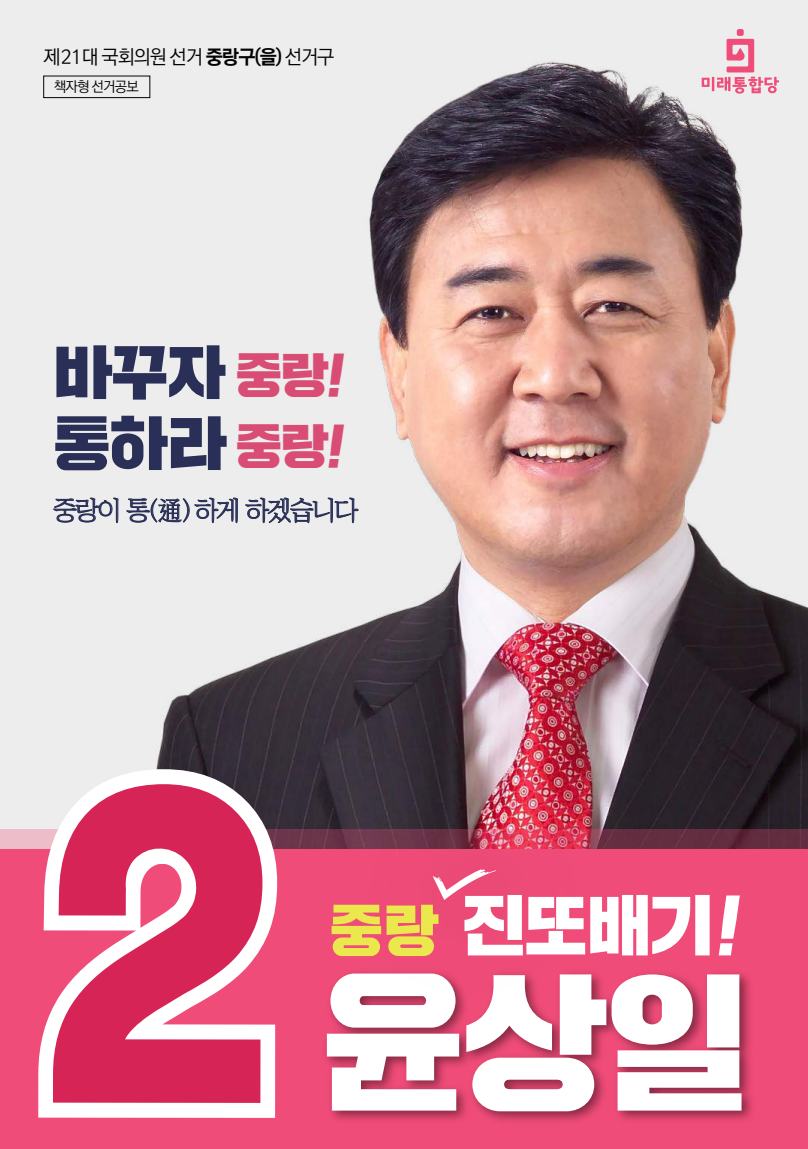
<style>
.page{position:relative;width:808px;height:1149px;background:#fff}
.page>*{position:absolute;margin:0;border:0;box-sizing:border-box;transform-origin:0 0}
.t1{font:146.4px "SD Gd Gothic";color:#fff}
.t2{font:65.1px "SD Gd Gothic";color:#fff}
.t3{font:57.75px/70.9px "SD Gd Gothic";letter-spacing:-.02em;color:#292f56}
.t4{font:46.8px/70.9px "SD Gd Gothic";color:#d94d75}
.t5{font:26.25px "Chosunilbo NM";letter-spacing:-.06em;color:#292f56}
.t6{font:19.5px "Rix Go R";letter-spacing:-.06em;color:#030303}
.t7{font:14.1px "Rix Go R";letter-spacing:-.06em;color:#030303}
.s1{font-family:"Rix Go EB"}
.s2{font-size:46.35px}
.s3{font-size:54.9px;color:#eae84d}
.s4{font-size:64.5px}
</style>
<div class="page">
<div style="left:0;top:0;width:808px;height:1148px;background:#ededed"></div>
<img style="left:119px;top:29px;width:689px;height:800px">
<div style="left:0;top:849px;width:808px;height:299px;background:#f04c79"></div>
<svg style="left:0;top:829px;width:808px;height:20px;background:#784456"></svg>
<img style="left:325px;top:973px;width:428px;height:148px">
<div style="left:43px;top:76px;width:107px;height:22px;border:1px solid #030303"></div>
<svg style="left:38px;top:768px;width:239px;height:349px"></svg>
<svg style="left:53px;top:783px;width:209px;height:319px;background:#e0587e"></svg>
<div style="left:737px;top:29px;width:7px;height:7px;background:#f04c79;border-radius:2px"></div>
<svg style="left:702px;top:39px;width:77px;height:55px"></svg>
<svg style="left:53px;top:497px;width:66px;height:26px"></svg>
<svg style="left:126px;top:497px;width:112px;height:26px"></svg>
<svg style="left:245px;top:497px;width:114px;height:26px"></svg>
<img style="left:318px;top:754px;width:319px;height:286px">
<svg style="left:432px;top:869px;width:64px;height:30px"></svg>
<p class="t6" style="left:43px;top:44px;width:293px">제21대 국회의원 선거 <span class="s1">중랑구(을)</span> 선거구</p>
<p class="t7" style="left:54px;top:78px;width:87px">책자형 선거공보</p>
<h3 class="t3" style="left:53px;top:336px;width:174px">바꾸자 통하라</h3>
<h3 class="t4" style="left:235px;top:339px;width:115px">중랑<span class="s2">! </span>중랑<span class="s2">!</span></h3>
<h3 class="t5" style="left:53px;top:497px;width:307px">중랑이 통(通) 하게 하겠습니다</h3>
<h2 class="t2" style="left:329px;top:891px;width:418px"><span class="s3">중랑</span> 진또배기<span class="s4">!</span></h2>
<h1 class="t1" style="left:321px;top:968px;width:427px">윤상일</h1>
</div>
